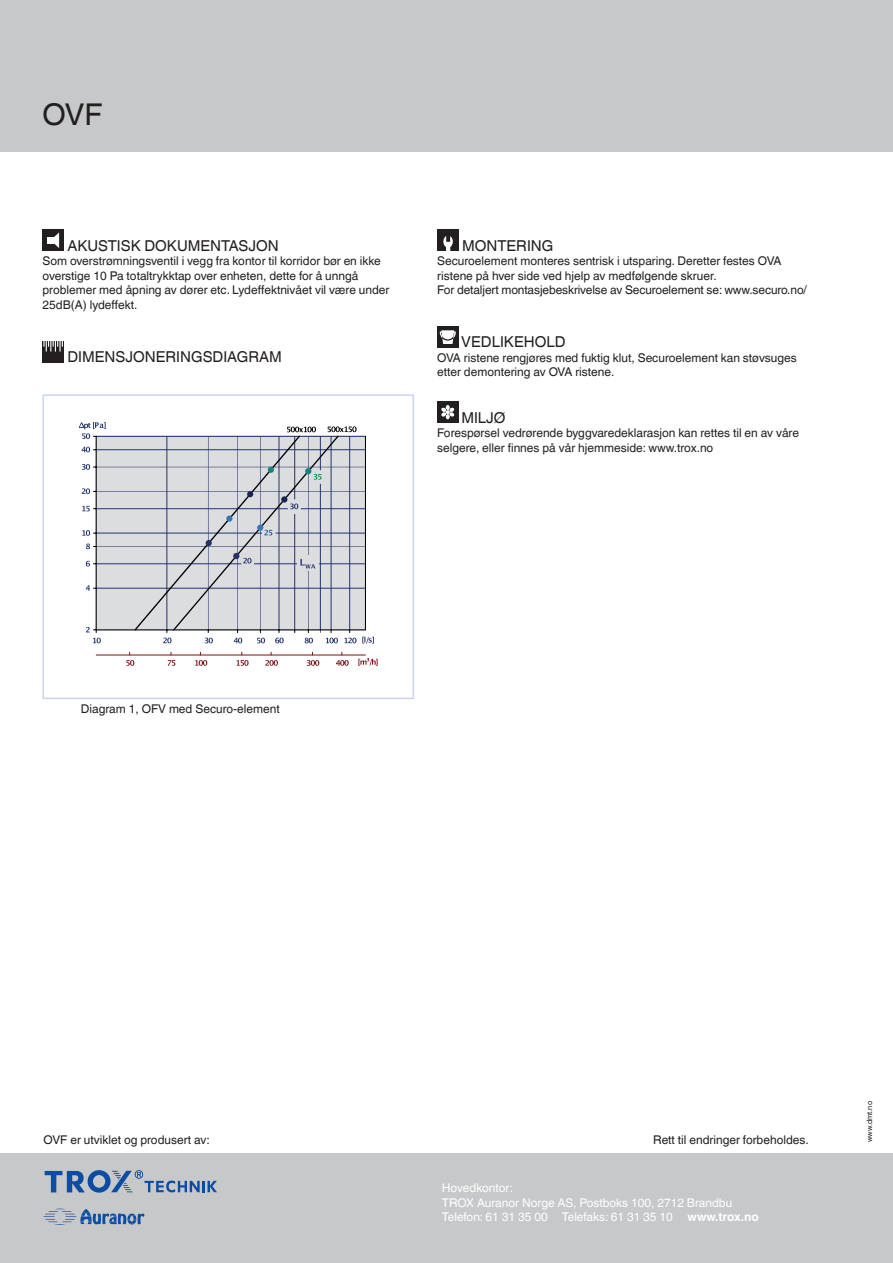
<style>
.page{position:relative;width:893px;height:1263px;background:#fff}
.page>*{position:absolute;margin:0;border:0;box-sizing:border-box;transform-origin:0 0}
.t1{font:30px "TROX Helvetica";color:#231f20}
.t2{font:15px "TROX Helvetica";color:#231f20}
.Diamgram{font:12px/14.4px "TROX Helvetica";color:#231f20}
.t3{font:12px "TROX Helvetica";color:#fff}
.t4{font:7.5px "TROX Helvetica";color:#231f20}
.s1{font-weight:700}
</style>
<div class="page">
<div style="left:0;top:0;width:893px;height:152px;background:#c7c8ca"></div>
<div style="left:43px;top:230px;width:21px;height:21px;background:#231f20"></div>
<svg style="left:47px;top:232px;width:12px;height:16px"></svg>
<hr style="left:96px;top:655px;width:269px;height:1px;background:#7b1214">
<svg style="left:126px;top:652px;width:8px;height:14px"></svg>
<svg style="left:168px;top:652px;width:7px;height:14px"></svg>
<svg style="left:195px;top:652px;width:12px;height:14px"></svg>
<svg style="left:237px;top:652px;width:12px;height:14px"></svg>
<svg style="left:265px;top:652px;width:13px;height:14px"></svg>
<svg style="left:307px;top:652px;width:12px;height:14px"></svg>
<svg style="left:336px;top:652px;width:13px;height:14px"></svg>
<svg style="left:358px;top:658px;width:20px;height:8px"></svg>
<svg style="left:79px;top:422px;width:295px;height:222px"></svg>
<div style="left:43px;top:394px;width:371px;height:305px;border:1px solid #c9d3eb"></div>
<div style="left:43px;top:341px;width:21px;height:21px;background:#231f20"></div>
<svg style="left:43px;top:341px;width:20px;height:11px"></svg>
<div style="left:437px;top:230px;width:21px;height:21px;background:#231f20"></div>
<svg style="left:443px;top:236px;width:10px;height:15px"></svg>
<div style="left:437px;top:326px;width:21px;height:21px;background:#231f20"></div>
<svg style="left:440px;top:330px;width:16px;height:14px"></svg>
<div style="left:437px;top:401px;width:21px;height:22px;background:#231f20"></div>
<svg style="left:441px;top:405px;width:13px;height:14px"></svg>
<div style="left:0;top:1154px;width:893px;height:109px;background:#c7c8ca"></div>
<svg style="left:44px;top:1208px;width:100px;height:17px"></svg>
<svg style="left:45px;top:1170px;width:172px;height:22px"></svg>
<p class="t1" style="left:43px;top:97px;width:61px">OVF</p>
<p class="t2" style="left:67px;top:237px;width:213px">AKUSTISK DOKUMENTASJON</p>
<p class="Diamgram" style="left:43px;top:254px;width:348px">Som overstrømningsventil i vegg fra kontor til korridor bør en ikke overstige 10 Pa totaltrykktap over enheten, dette for å unngå problemer med åpning av dører etc. Lydeffektnivået vil være under 25dB(A) lydeffekt.</p>
<p class="t2" style="left:67px;top:348px;width:216px">DIMENSJONERINGSDIAGRAM</p>
<p class="t2" style="left:462px;top:237px;width:93px">MONTERING</p>
<p class="Diamgram" style="left:437px;top:254px;width:346px">Securoelement monteres sentrisk i utsparing. Deretter festes OVA ristene på hver side ved hjelp av medfølgende skruer.</p>
<p class="Diamgram" style="left:437px;top:283px;width:371px">For detaljert montasjebeskrivelse av Securoelement se: www.securo.no/</p>
<p class="t2" style="left:461px;top:333px;width:106px">VEDLIKEHOLD</p>
<p class="Diamgram" style="left:437px;top:350px;width:361px">OVA ristene rengjøres med fuktig klut, Securoelement kan støvsuges etter demontering av OVA ristene.</p>
<p class="t2" style="left:461px;top:409px;width:46px">MILJØ</p>
<p class="Diamgram" style="left:437px;top:426px;width:363px">Forespørsel vedrørende byggvaredeklarasjon kan rettes til en av våre selgere, eller finnes på vår hjemmeside: www.trox.no</p>
<p class="Diamgram" style="left:81px;top:702px;width:200px">Diagram 1, OFV med Securo-element</p>
<p class="Diamgram" style="left:44px;top:1133px;width:168px">OVF er utviklet og produsert av:</p>
<p class="Diamgram" style="left:653px;top:1133px;width:157px">Rett til endringer forbeholdes.</p>
<p class="t3" style="left:442px;top:1181px;width:73px">Hovedkontor:</p>
<p class="t3" style="left:442px;top:1195px;width:292px">TROX Auranor Norge AS, Postboks 100, 2712 Brandbu</p>
<p class="t3" style="left:442px;top:1210px;width:318px">Telefon: 61 31 35 00 Telefaks: 61 31 35 10 <span class="s1">www.trox.no</span></p>
<p class="t4" style="left:865px;top:1142px;width:42px;rotate:-90deg">www.dmt.no</p>
</div>
